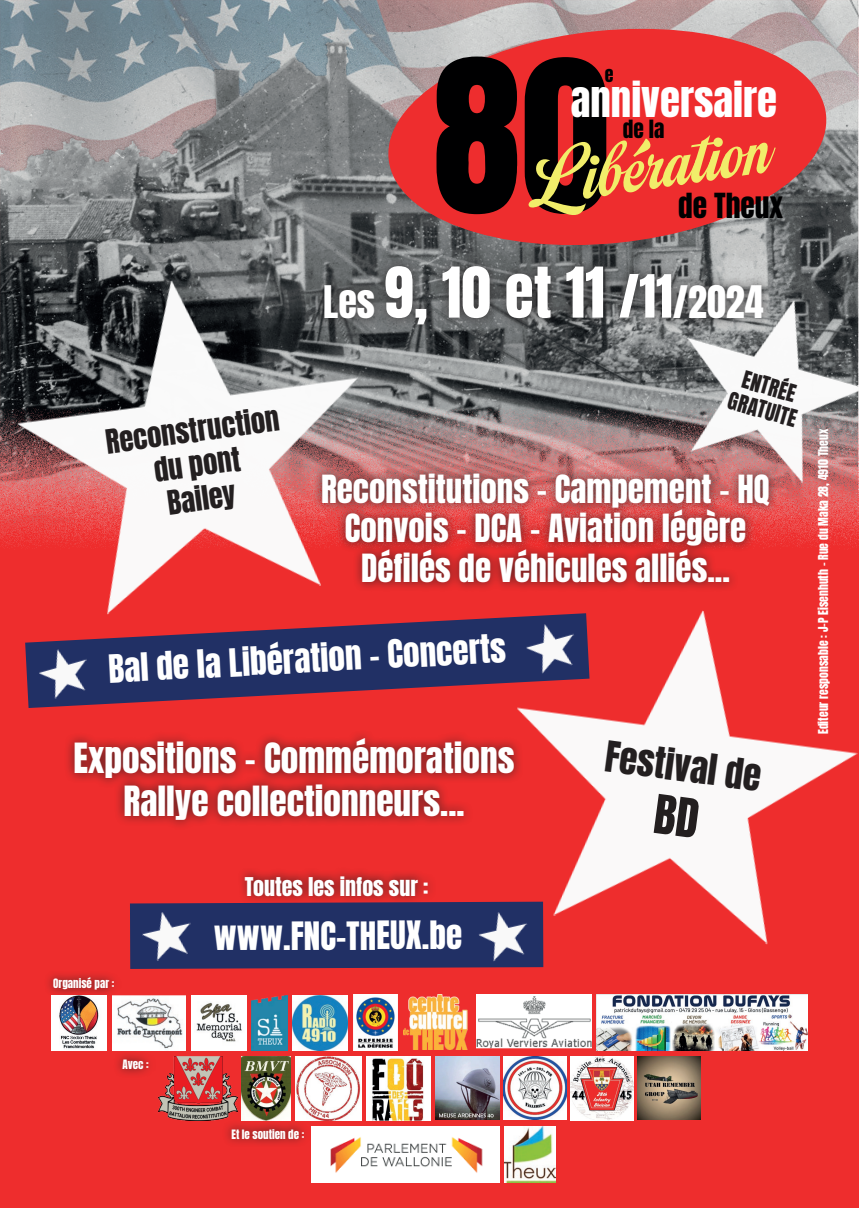
<style>
.page{position:relative;width:859px;height:1208px;background:#ee2d2d}
.page>*{position:absolute;margin:0;border:0;box-sizing:border-box;transform-origin:0 0}
.t1{font:179.2px "Anton";color:#000001}
.t2{font:104.2px "Campana Script PERSONALUSE";color:#f1ed6a}
.t3{font:40.8px "Anton";color:#fff}
.t4{font:38.2px "Anton";color:#fff}
.t5{font:36.3px "Anton";color:#231f20}
.t6{font:35.4px/42.5px "Anton";color:#fff;text-align:center}
.t7{font:33.2px "Anton";letter-spacing:-.01em;color:#fff}
.t8{font:33px/39.6px "Anton";color:#fff;text-align:center}
.t9{font:29.4px "Anton";color:#000001}
.t10{font:28.6px/34.3px "Anton";color:#231f20;text-align:center}
.t11{font:22px "Anton";color:#fff}
.t12{font:21.4px "Anton";color:#000001}
.t13{font:20.6px/23.9px "Anton";color:#231f20;text-align:center}
.t14{font:18px "Anton";color:#000001}
.t15{font:11.7px "Anton";color:#fff}
.t16{font:11px "Anton";color:#fff}
.s1{font-size:59.4px}
.s2{font-size:50.5px}
</style>
<div class="page">
<img style="left:0;top:0;width:859px;height:547px">
<svg style="left:383px;top:19px;width:449px;height:236px"></svg>
<div style="left:313px;top:255px;width:461px;height:81px;background:#231f20;opacity:.75"></div>
<div style="left:236px;top:866px;width:201px;height:38px;background:#231f20;opacity:.75"></div>
<img style="left:2px;top:258px;width:383px;height:355px">
<img style="left:517px;top:610px;width:341px;height:342px">
<img style="left:658px;top:275px;width:201px;height:218px">
<div style="left:312px;top:463px;width:467px;height:129px;background:#231f20;opacity:.75"></div>
<svg style="left:25px;top:613px;width:564px;height:95px;fill:#213065"></svg>
<img style="left:34px;top:643px;width:61px;height:58px">
<img style="left:522px;top:617px;width:60px;height:58px">
<div style="left:64px;top:729px;width:460px;height:101px;background:#231f20;opacity:.75"></div>
<svg style="left:130px;top:901px;width:413px;height:68px;background:#2b2f62"></svg>
<img style="left:138px;top:906px;width:59px;height:56px">
<img style="left:475px;top:906px;width:59px;height:57px">
<div style="left:44px;top:969px;width:79px;height:29px;background:#231f20;opacity:.75"></div>
<img style="left:51px;top:995px;width:56px;height:55px">
<img style="left:112px;top:995px;width:74px;height:55px">
<img style="left:191px;top:995px;width:55px;height:55px">
<img style="left:252px;top:995px;width:35px;height:55px">
<img style="left:293px;top:995px;width:55px;height:55px">
<img style="left:354px;top:994px;width:44px;height:56px">
<img style="left:404px;top:994px;width:64px;height:56px">
<img style="left:597px;top:994px;width:211px;height:56px">
<img style="left:476px;top:994px;width:115px;height:54px">
<div style="left:113px;top:1050px;width:44px;height:28px;background:#231f20;opacity:.75"></div>
<img style="left:159px;top:1056px;width:78px;height:64px">
<img style="left:241px;top:1056px;width:50px;height:63px">
<img style="left:295px;top:1056px;width:67px;height:64px">
<img style="left:366px;top:1056px;width:65px;height:64px">
<img style="left:435px;top:1056px;width:64px;height:63px">
<img style="left:504px;top:1056px;width:62px;height:63px">
<img style="left:571px;top:1056px;width:62px;height:64px">
<img style="left:638px;top:1056px;width:62px;height:63px">
<div style="left:222px;top:1119px;width:91px;height:28px;background:#231f20;opacity:.75"></div>
<img style="left:312px;top:1126px;width:187px;height:56px">
<img style="left:505px;top:1127px;width:50px;height:55px">
<div style="left:654px;top:794px;width:46px;height:44px;background:#faf9f9"></div>
<h1 class="t1" style="left:433px;top:46px;width:179px">80</h1>
<p class="t14" style="left:605px;top:65px;width:10px">e</p>
<p class="t3" style="left:571px;top:79px;width:208px">anniversaire</p>
<p class="t12" style="left:623px;top:119px;width:43px">de la</p>
<h2 class="t2" style="left:515px;top:99px;width:248px;rotate:-8deg">Libération</h2>
<p class="t9" style="left:678px;top:191px;width:106px">de Theux</p>
<p class="t10" style="left:104px;top:427px;width:176px;rotate:-8deg">Reconstruction du pont<br>Bailey</p>
<p class="t4" style="left:323px;top:282px;width:442px">Les <span class="s1">9, 10 et 11</span> <span class="s2">/11</span>/2024</p>
<p class="t13" style="left:738px;top:367px;width:72px;rotate:16deg">ENTRÉE<br>GRATUITE</p>
<p class="t8" style="left:321px;top:471px;width:450px">Reconstitutions - Campement - HQ<br>Convois - DCA - Aviation légère<br>Défilés de véhicules alliés...</p>
<p class="t7" style="left:108px;top:652px;width:399px;rotate:-3deg">Bal de la Libération - Concerts</p>
<p class="t6" style="left:74px;top:740px;width:442px">Expositions - Commémorations<br>Rallye collectionneurs...</p>
<p class="t5" style="left:608px;top:737px;width:159px;rotate:8deg">Festival de</p>
<p class="t15" style="left:817px;top:734px;width:307px;rotate:-90deg">Editeur responsable : J-P Eisenhuth - Rue du Maka 28, 4910 Theux</p>
<p class="t16" style="left:53px;top:978px;width:63px">Organisé par :</p>
<p class="t11" style="left:245px;top:875px;width:185px">Toutes les infos sur :</p>
<p class="t7" style="left:214px;top:918px;width:250px">www.FNC-THEUX.be</p>
<p class="t16" style="left:122px;top:1059px;width:28px">Avec :</p>
<p class="t16" style="left:231px;top:1128px;width:74px">Et le soutien de :</p>
</div>
